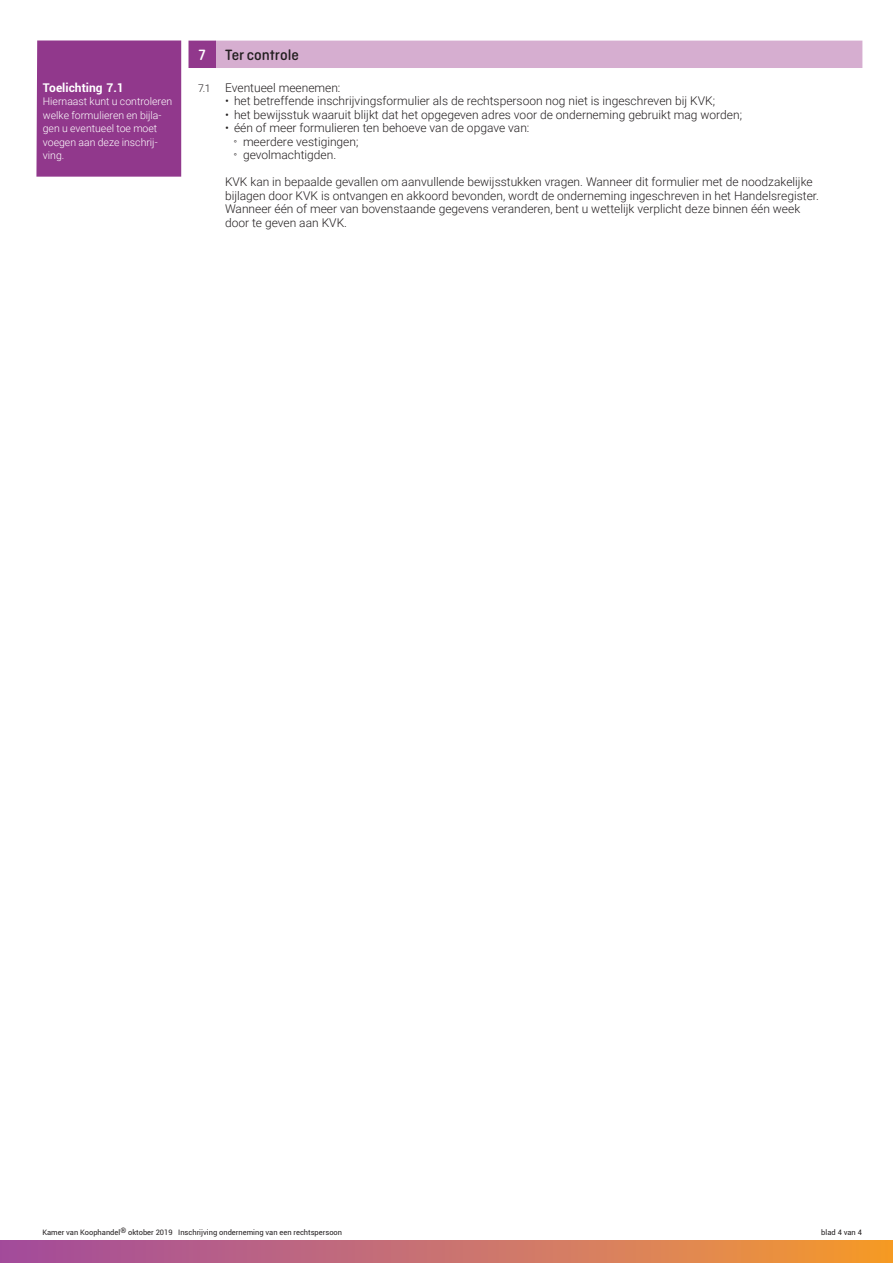
<style>
.page{position:relative;width:893px;height:1263px;background:#fff}
.page>*{position:absolute;margin:0;border:0;box-sizing:border-box;transform-origin:0 0}
.hoofdstuk_titel{font:500 15.75px "Ciutadella Rounded";color:#231f20}
.hoofdstuk_titel_numm{font:500 15.75px "Ciutadella Rounded";color:#fff}
.ter_controle{font:300 12px/13.5px "Roboto";color:#231f20}
.bullets_1{font:300 12px "Roboto";color:#231f20}
.bullets_2{font:300 12px "Roboto";color:#231f20}
.selectievraag{font:300 12px "Roboto";color:#231f20}
.toelichting_kopje{font:700 12px "Roboto";color:#fff}
.toelichting_brood{font:300 10.5px/13.5px "Roboto";color:#fff}
.t1{font:7.5px "Roboto";color:#231f20}
.s1{font-size:10.5px}
</style>
<div class="page">
<div style="left:0;top:1240px;width:893px;height:23px;background:linear-gradient(to right,#a14ba4,#f49a34)"></div>
<div style="left:36px;top:41px;width:145px;height:136px;background:#91388c"></div>
<div style="left:216px;top:41px;width:646px;height:27px;background:#d6aed0"></div>
<div style="left:189px;top:41px;width:26px;height:27px;background:#91388c"></div>
<div style="left:189px;top:41px;width:27px;height:27px;border:1px solid #91388c"></div>
<h3 class="hoofdstuk_titel_numm" style="left:199px;top:46px;width:9px">7</h3>
<h3 class="hoofdstuk_titel" style="left:225px;top:46px;width:75px">Ter controle</h3>
<p class="toelichting_kopje" style="left:43px;top:79px;width:82px">Toelichting 7.1</p>
<h4 class="selectievraag" style="left:198px;top:79px;width:144px"><span class="s1">7.1</span> Eventueel meenemen:</h4>
<p class="bullets_1" style="left:225px;top:92px;width:491px">• het betreffende inschrijvingsformulier als de rechtspersoon nog niet is ingeschreven bij KVK;</p>
<p class="bullets_1" style="left:225px;top:106px;width:518px">• het bewijsstuk waaruit blijkt dat het opgegeven adres voor de onderneming gebruikt mag worden;</p>
<p class="bullets_1" style="left:225px;top:119px;width:306px">• één of meer formulieren ten behoeve van de opgave van:</p>
<p class="bullets_2" style="left:234px;top:133px;width:126px">⸰ meerdere vestigingen;</p>
<p class="bullets_2" style="left:234px;top:146px;width:104px">⸰ gevolmachtigden.</p>
<p class="ter_controle" style="left:225px;top:175px;width:595px">KVK kan in bepaalde gevallen om aanvullende bewijsstukken vragen. Wanneer dit formulier met de noodzakelijke bijlagen door KVK is ontvangen en akkoord bevonden, wordt de onderneming ingeschreven in het Handelsregister.<br>Wanneer één of meer van bovenstaande gegevens veranderen, bent u wettelijk verplicht deze binnen één week door te geven aan KVK.</p>
<p class="toelichting_brood" style="left:43px;top:94px;width:131px">Hiernaast kunt u controleren welke formulieren en bijla&shy;gen u eventueel toe moet voegen aan deze inschrij&shy;ving.</p>
<p class="t1" style="left:42px;top:1227px;width:301px">Kamer van Koophandel® oktober 2019 Inschrijving onderneming van een rechtspersoon</p>
<p class="t1" style="left:821px;top:1227px;width:42px">blad 4 van 4</p>
</div>
